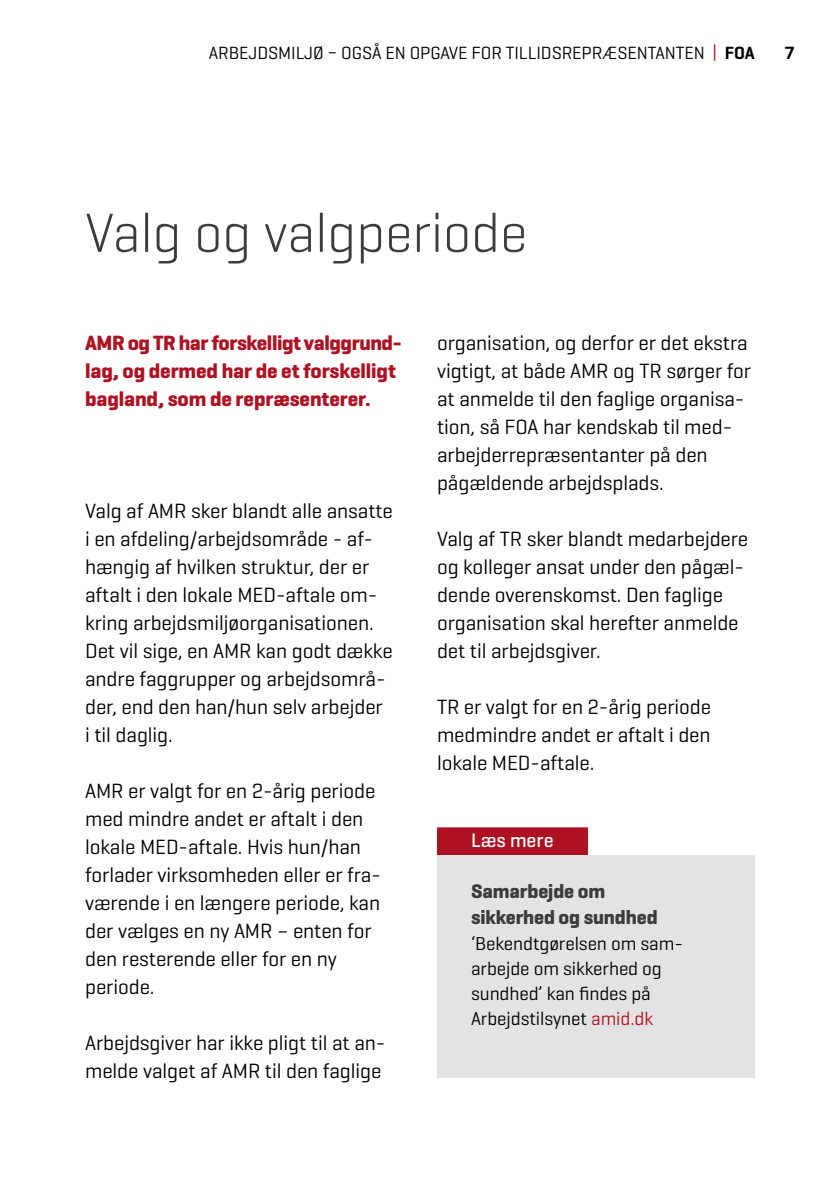
<style>
.page{position:relative;width:840px;height:1191px;background:#fff}
.page>*{position:absolute;margin:0;border:0;box-sizing:border-box;transform-origin:0 0}
.t1{font:300 56px "Geogrotesque";letter-spacing:-.005em;color:#3c3c3b}
.t2{font:21px/28px "Geogrotesque";letter-spacing:-.005em;color:#000}
.t3{font:700 21px/28px "Geogrotesque";letter-spacing:-.005em;color:#ae1122}
.t4{font:700 20px/26px "Geogrotesque";letter-spacing:-.005em;color:#3c3c3b}
.t5{font:500 20px "Geogrotesque";color:#fff}
.t6{font:19px/25px "Geogrotesque";letter-spacing:-.005em;color:#000}
.t7{font:18px "Geogrotesque";letter-spacing:-.005em;color:#000}
.t8{font:600 18px "Geogrotesque";color:#000}
.s1{color:#ae1122}
.s2{font-weight:600}
</style>
<div class="page">
<div style="left:437px;top:827px;width:150px;height:28px;background:#ae1122"></div>
<div style="left:437px;top:855px;width:317px;height:223px;background:#e3e3e3"></div>
<p class="t7" style="left:209px;top:42px;width:547px">ARBEJDSMILJØ – OGSÅ EN OPGAVE FOR TILLIDSREPRÆSENTANTEN <span class="s1">|</span> <span class="s2">FOA</span></p>
<p class="t8" style="left:784px;top:42px;width:12px">7</p>
<h1 class="t1" style="left:85px;top:198px;width:443px">Valg og valgperiode</h1>
<p class="t3" style="left:85px;top:329px;width:316px">AMR og TR har forskelligt valggrund&shy;lag, og dermed har de et forskelligt bagland, som de repræsenterer.</p>
<p class="t2" style="left:85px;top:496px;width:309px">Valg af AMR sker blandt alle ansatte i en afdeling/arbejdsområde - af&shy;hængig af hvilken struktur, der er aftalt i den lokale MED-aftale om&shy;kring arbejdsmiljøorganisationen.<br>Det vil sige, en AMR kan godt dække andre faggrupper og arbejdsområ&shy;der, end den han/hun selv arbejder<br>i til daglig.</p>
<p class="t2" style="left:85px;top:776px;width:297px">AMR er valgt for en 2-årig periode med mindre andet er aftalt i den lokale MED-aftale. Hvis hun/han forlader virksomheden eller er fra&shy;værende i en længere periode, kan der vælges en ny AMR – enten for den resterende eller for en ny periode.</p>
<p class="t2" style="left:85px;top:1028px;width:302px">Arbejdsgiver har ikke pligt til at an&shy;melde valget af AMR til den faglige</p>
<p class="t2" style="left:437px;top:328px;width:315px">organisation, og derfor er det ekstra vigtigt, at både AMR og TR sørger for at anmelde til den faglige organisa&shy;tion, så FOA har kendskab til med&shy;arbejderrepræsentanter på den pågældende arbejdsplads.</p>
<p class="t2" style="left:437px;top:524px;width:312px">Valg af TR sker blandt medarbejdere og kolleger ansat under den pågæl&shy;dende overenskomst. Den faglige organisation skal herefter anmelde det til arbejdsgiver.</p>
<p class="t2" style="left:437px;top:692px;width:275px;text-align:justify">TR er valgt for en 2-årig periode medmindre andet er aftalt i den lokale MED-aftale.</p>
<p class="t5" style="left:471px;top:828px;width:84px">Læs mere</p>
<p class="t4" style="left:471px;top:878px;width:188px">Samarbejde om sikkerhed og sundhed</p>
<p class="t6" style="left:471px;top:930px;width:210px">‘Bekendtgørelsen om sam&shy;arbejde om sikkerhed og sundhed’ kan findes på<br>Arbejdstilsynet <span class="s1">amid.dk</span></p>
</div>
